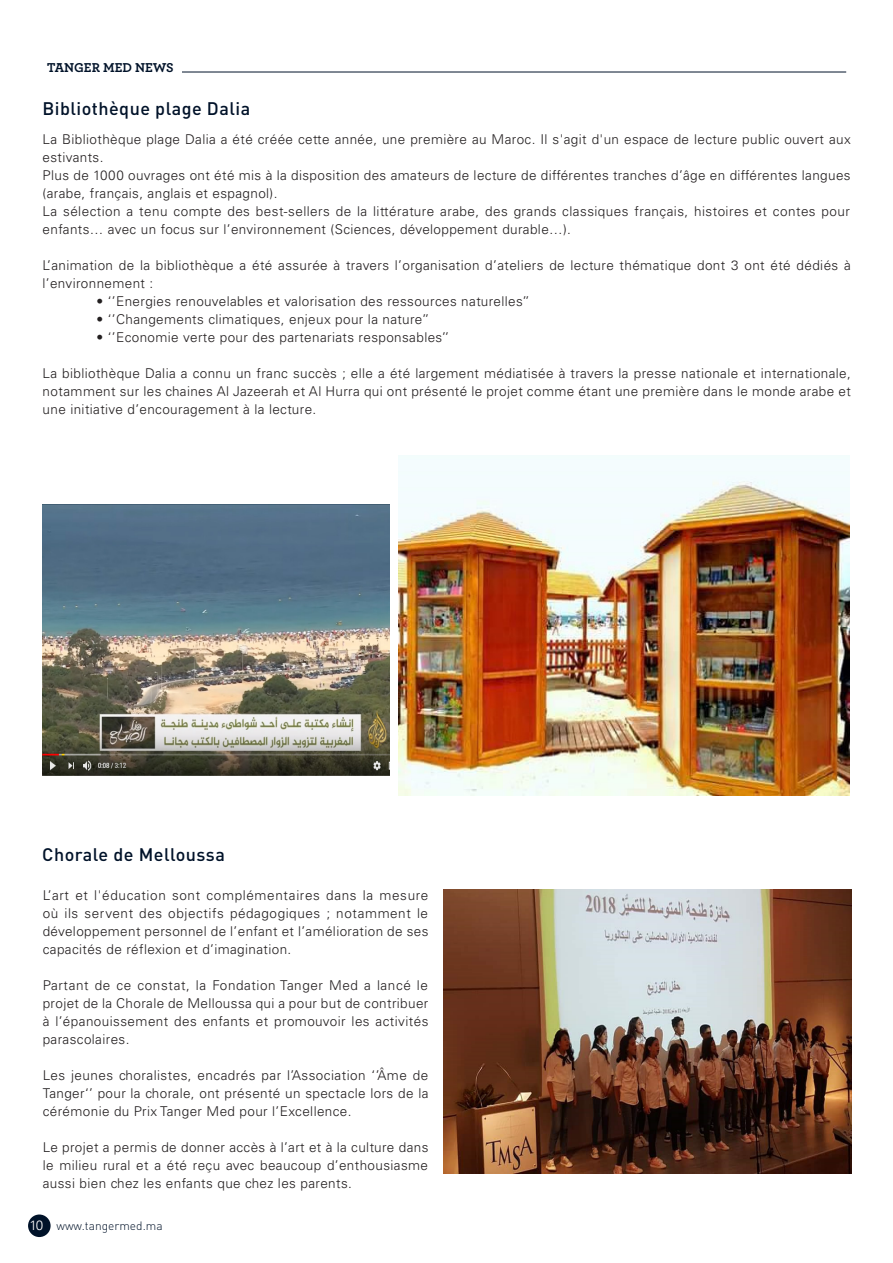
<style>
.page{position:relative;width:893px;height:1263px;background:#fff}
.page>*{position:absolute;margin:0;border:0;box-sizing:border-box;transform-origin:0 0}
.t1{font:500 18px "DIN Pro";letter-spacing:.025em;color:#001229}
.t2{font:300 13.5px/18px "Univers LT Std";letter-spacing:.03em;color:#231f20;text-align:justify}
.t3{font:700 13.5px "Archer Pro";color:#001229}
.t4{font:300 12px "DIN Pro";color:#001229}
.s1{font-family:"Univers LT Std";font-size:13.5px;color:#fff}
</style>
<div class="page">
<div style="left:28px;top:1214px;width:23px;height:23px;background:#001229;border-radius:50%"></div>
<hr style="left:182px;top:72px;width:664px;height:1px;background:#001229">
<img style="left:444px;top:889px;width:408px;height:284px">
<img style="left:399px;top:455px;width:451px;height:340px">
<img style="left:43px;top:504px;width:347px;height:272px">
<p class="t3" style="left:47px;top:57px;width:128px">TANGER MED NEWS</p>
<p class="t1" style="left:43px;top:96px;width:209px">Bibliothèque plage Dalia</p>
<p class="t2" style="left:43px;top:130px;width:810px">La Bibliothèque plage Dalia a été créée cette année, une première au Maroc. Il s'agit d'un espace de lecture public ouvert aux estivants.</p>
<p class="t2" style="left:43px;top:166px;width:810px">Plus de 1000 ouvrages ont été mis à la disposition des amateurs de lecture de différentes tranches d’âge en différentes langues (arabe, français, anglais et espagnol).</p>
<p class="t2" style="left:43px;top:202px;width:809px">La sélection a tenu compte des best-sellers de la littérature arabe, des grands classiques français, histoires et contes pour enfants… avec un focus sur l’environnement (Sciences, développement durable…).</p>
<p class="t2" style="left:43px;top:256px;width:810px">L’animation de la bibliothèque a été assurée à travers l’organisation d’ateliers de lecture thématique dont 3 ont été dédiés à l’environnement :</p>
<p class="t2" style="left:97px;top:292px;width:434px">• ‘’Energies renouvelables et valorisation des ressources naturelles’’</p>
<p class="t2" style="left:97px;top:310px;width:334px">• ‘’Changements climatiques, enjeux pour la nature’’</p>
<p class="t2" style="left:97px;top:328px;width:354px">• ‘’Economie verte pour des partenariats responsables’’</p>
<p class="t2" style="left:43px;top:364px;width:810px">La bibliothèque Dalia a connu un franc succès ; elle a été largement médiatisée à travers la presse nationale et internationale, notamment sur les chaines Al Jazeerah et Al Hurra qui ont présenté le projet comme étant une première dans le monde arabe et une initiative d’encouragement à la lecture.</p>
<p class="t1" style="left:42px;top:842px;width:184px">Chorale de Melloussa</p>
<p class="t2" style="left:43px;top:886px;width:387px">L’art et l'éducation sont complémentaires dans la mesure où ils servent des objectifs pédagogiques ; notamment le développement personnel de l’enfant et l’amélioration de ses capacités de réflexion et d’imagination.</p>
<p class="t2" style="left:43px;top:976px;width:387px">Partant de ce constat, la Fondation Tanger Med a lancé le projet de la Chorale de Melloussa qui a pour but de contribuer à l’épanouissement des enfants et promouvoir les activités parascolaires.</p>
<p class="t2" style="left:43px;top:1066px;width:387px">Les jeunes choralistes, encadrés par l’Association ‘’Âme de Tanger‘’ pour la chorale, ont présenté un spectacle lors de la cérémonie du Prix Tanger Med pour l’Excellence.</p>
<p class="t2" style="left:43px;top:1138px;width:387px">Le projet a permis de donner accès à l’art et à la culture dans le milieu rural et a été reçu avec beaucoup d’enthousiasme aussi bien chez les enfants que chez les parents.</p>
<p class="t4" style="left:29px;top:1217px;width:135px"><span class="s1">10</span> www.tangermed.ma</p>
</div>
